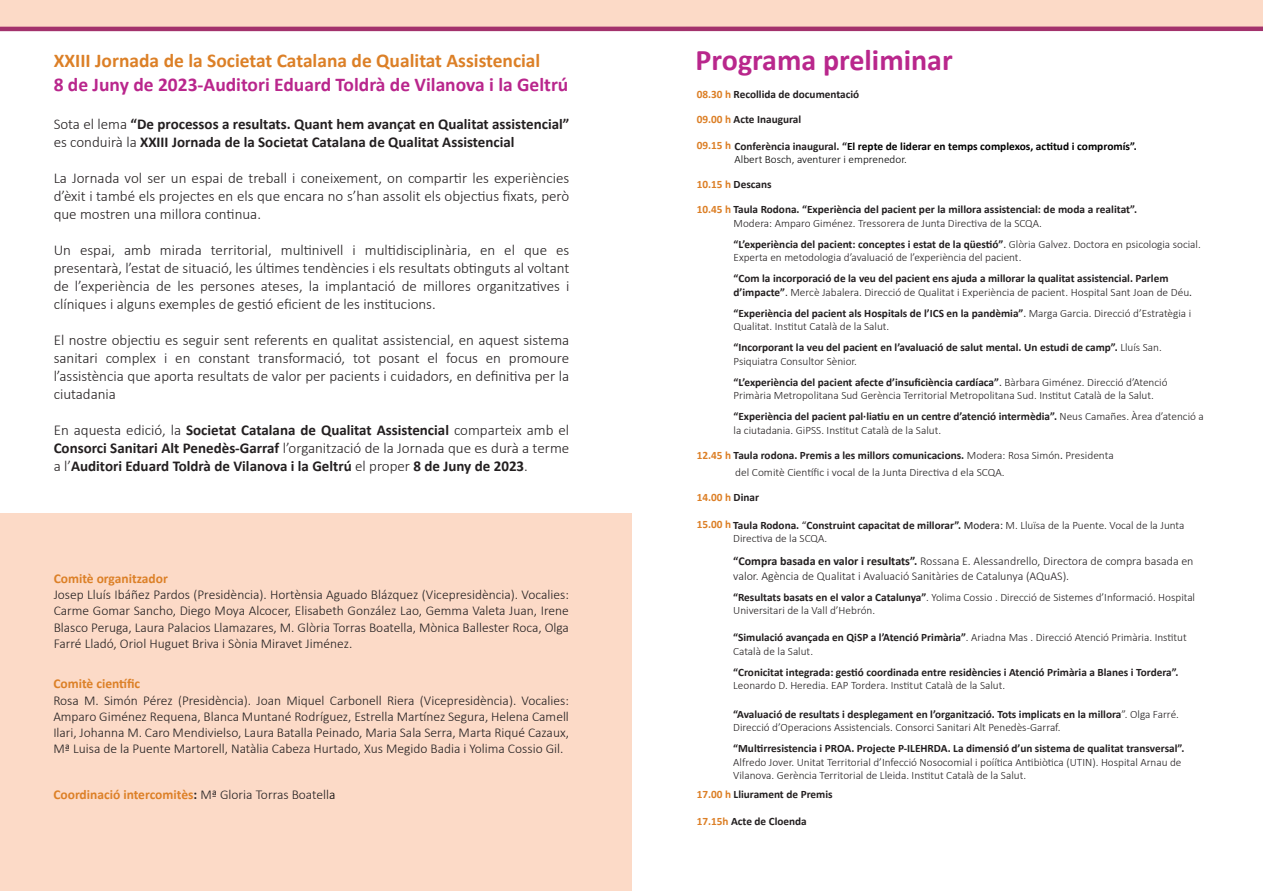
<style>
.page{position:relative;width:1263px;height:893px;background:#fff}
.page>*{position:absolute;margin:0;border:0;box-sizing:border-box;transform-origin:0 0}
.t1{font:700 30px "Calibri";color:#b9278c}
.t2{font:700 19.5px "Calibri";color:#dc8027}
.t3{font:700 19.5px "Calibri";color:#b9268c}
.t4{font:300 15px/18px "Calibri";color:#231f20;text-align:justify}
.t5{font:700 15px/18px "Calibri";color:#231f20}
.t6{font:300 13.5px/16.2px "Calibri";color:#231f20;text-align:justify}
.t7{font:700 13.5px "Calibri";color:#dd8027}
.t8{font:700 13.5px "Calibri";color:#dc8027}
.t9{font:300 12px/15px "Calibri";color:#231f20}
.t10{font:300 11.25px/13.5px "Calibri";color:#231f20}
.t11{font:700 11.25px/13.5px "Calibri";color:#231f20}
.t12{font:700 11.25px "Calibri";color:#000001}
.t13{font:300 11.25px "Calibri";color:#000001}
.t14{font:700 11.25px "Calibri";color:#dc7f26}
.s1{font-weight:300}
.s2{color:#231f20}
.s3{font-weight:300;color:#231f20}
.s4{font-weight:300;color:#000001}
.s5{color:#dc7f26}
.s6{font-weight:700}
.s7{font-weight:400}
.s8{font-weight:700;color:#dc7f26}
</style>
<div class="page">
<div style="left:0;top:0;width:1263px;height:27px;background:#fcdac7"></div>
<div style="left:0;top:514px;width:631px;height:377px;background:#fcdac7"></div>
<hr style="left:0;top:27px;width:1263px;height:4px;background:#a3326c">
<p class="t2" style="left:54px;top:47px;width:488px">XXIII Jornada de la Societat Catalana de Qualitat Assistencial</p>
<p class="t3" style="left:54px;top:71px;width:516px">8 de Juny de 2023-Auditori Eduard Toldrà de Vilanova i la Geltrú</p>
<p class="t5" style="left:54px;top:114px;width:517px"><span class="s1">Sota el lema</span> “De processos a resultats. Quant hem avançat en Qualitat assistencial” <span class="s1">es conduirà la</span> XXIII Jornada de la Societat Catalana de Qualitat Assistencial</p>
<p class="t4" style="left:54px;top:169px;width:517px">La Jornada vol ser un espai de treball i coneixement, on compartir les experiències d’èxit i també els projectes en els que encara no s’han assolit els objectius fixats, però que mostren una millora continua.</p>
<p class="t4" style="left:54px;top:241px;width:517px">Un espai, amb mirada territorial, multinivell i multidisciplinària, en el que es presentarà, l’estat de situació, les últimes tendències i els resultats obtinguts al voltant de l’experiència de les persones ateses, la implantació de millores organitzatives i clíniques i alguns exemples de gestió eficient de les institucions.</p>
<p class="t4" style="left:54px;top:331px;width:517px">El nostre objectiu es seguir sent referents en qualitat assistencial, en aquest sistema sanitari complex i en constant transformació, tot posant el focus en promoure l’assistència que aporta resultats de valor per pacients i cuidadors, en definitiva per la ciutadania</p>
<p class="t5" style="left:54px;top:420px;width:517px;text-align:justify"><span class="s1">En aquesta edició, la</span> Societat Catalana de Qualitat Assistencial <span class="s1">comparteix amb el </span>Consorci Sanitari Alt Penedès-Garraf <span class="s1">l’organització de la Jornada que es durà a terme a l’</span>Auditori Eduard Toldrà de Vilanova i la Geltrú <span class="s1">el proper</span> 8 de Juny de 2023<span class="s1">.</span></p>
<p class="t8" style="left:54px;top:569px;width:116px">Comitè organitzador</p>
<p class="t6" style="left:54px;top:586px;width:517px">Josep Lluís Ibáñez Pardos (Presidència). Hortènsia Aguado Blázquez (Vicepresidència). Vocalies:<br>Carme Gomar Sancho, Diego Moya Alcocer, Elisabeth González Lao, Gemma Valeta Juan, Irene Blasco Peruga, Laura Palacios Llamazares, M. Glòria Torras Boatella, Mònica Ballester Roca, Olga Farré Lladó, Oriol Huguet Briva i Sònia Miravet Jiménez.</p>
<p class="t8" style="left:53px;top:674px;width:88px">Comitè científic</p>
<p class="t6" style="left:53px;top:692px;width:517px">Rosa M. Simón Pérez (Presidència). Joan Miquel Carbonell Riera (Vicepresidència). Vocalies:<br>Amparo Giménez Requena, Blanca Muntané Rodríguez, Estrella Martínez Segura, Helena Camell Ilari, Johanna M. Caro Mendivielso, Laura Batalla Peinado, Maria Sala Serra, Marta Riqué Cazaux, Mª Luisa de la Puente Martorell, Natàlia Cabeza Hurtado, Xus Megido Badia i Yolima Cossio Gil.</p>
<p class="t7" style="left:53px;top:784px;width:284px">Coordinació intercomitès<span class="s2">:</span> <span class="s3">Mª Gloria Torras Boatell</span><span class="s4">a</span></p>
<p class="t1" style="left:696px;top:39px;width:259px">Programa preliminar</p>
<p class="t11" style="left:697px;top:87px;width:164px"><span class="s5">08.30 h</span> Recollida de documentació</p>
<p class="t11" style="left:697px;top:113px;width:106px"><span class="s5">09.00 h</span> Acte Inaugural</p>
<p class="t12" style="left:697px;top:138px;width:442px"><span class="s5">09.15 h</span> <span class="s2">Conferència inaugural. “</span>El repte de liderar en temps complexos, actitud i compromís”.</p>
<p class="t11" style="left:697px;top:177px;width:76px"><span class="s5">10.15 h</span> Descans</p>
<p class="t11" style="left:697px;top:203px;width:442px"><span class="s5">10.45 h</span> Taula Rodona. “Experiència del pacient per la millora assistencial: de moda a realitat”.</p>
<p class="t13" style="left:735px;top:153px;width:174px">Albert Bosch, aventurer i emprenedor.</p>
<p class="t10" style="left:733px;top:216px;width:310px">Modera: Amparo Giménez. Tressorera de Junta Directiva de la SCQA.</p>
<p class="t10" style="left:733px;top:237px;width:469px"><span class="s6">“L’experiència del pacient: conceptes i estat de la qüestió”</span><span class="s7">.</span> Glòria Galvez. Doctora en psicologia social.<br>Experta en metodologia d’avaluació de l’experiència del pacient.</p>
<p class="t11" style="left:733px;top:272px;width:460px">“Com la incorporació de la veu del pacient ens ajuda a millorar la qualitat assistencial. Parlem d’impacte”<span class="s7">.</span> <span class="s1">Mercè Jabalera. Direcció de Qualitat i Experiència de pacient. Hospital Sant Joan de Déu</span><span class="s7">.</span></p>
<p class="t10" style="left:733px;top:306px;width:459px"><span class="s6">“Experiència del pacient als Hospitals de l’ICS en la pandèmia”</span><span class="s7">.</span> Marga Garcia. Direcció d’Estratègia i<br>Qualitat. Institut Català de la Salut.</p>
<p class="t11" style="left:733px;top:341px;width:430px">“Incorporant la veu del pacient en l’avaluació de salut mental. Un estudi de camp”. <span class="s1">Lluís San.<br>Psiquiatra Consultor Sènior.</span></p>
<p class="t10" style="left:733px;top:375px;width:436px"><span class="s6">“L’experiència del pacient afecte d’insuficiència cardíaca”</span><span class="s7">.</span> Bàrbara Giménez. Direcció d’Atenció<br>Primària Metropolitana Sud Gerència Territorial Metropolitana Sud. Institut Català de la Salut.</p>
<p class="t10" style="left:733px;top:410px;width:472px"><span class="s6">“Experiència del pacient pal·liatiu en un centre d’atenció intermèdia”.</span> Neus Camañes. Àrea d’atenció a la ciutadania. GiPSS. Institut Català de la Salut.</p>
<p class="t10" style="left:735px;top:447px;width:380px;line-height:16.5px;text-indent:-39px"><span class="s8">12.45 h</span> <span class="s6">Taula rodona. Premis a les millors comunicacions.</span> Modera: Rosa Simón<span class="s7">.</span> Presidenta del Comitè Científic i vocal de la Junta Directiva d ela SCQA.</p>
<p class="t14" style="left:697px;top:490px;width:64px">14.00 h <span class="s2">Dinar</span></p>
<p class="t11" style="left:697px;top:518px;width:489px"><span class="s5">15.00 h</span> Taula Rodona. <span class="s7">“</span>Construint capacitat de millorar”. <span class="s7">Modera:</span> <span class="s1">M. Lluïsa de la Puente. Vocal de la Junta</span></p>
<p class="t10" style="left:733px;top:532px;width:95px">Directiva de la SCQA.</p>
<p class="t9" style="left:733px;top:553px;width:462px"><span class="s6">“Compra basada en valor i resultats”.</span> Rossana E. Alessandrello, Directora de compra basada en valor. Agència de Qualitat i Avaluació Sanitàries de Catalunya (AQuAS).</p>
<p class="t10" style="left:733px;top:590px;width:463px"><span class="s6">“Resultats basats en el valor a Catalunya”</span>. Yolima Cossio . Direcció de Sistemes d’Informació. Hospital<br>Universitari de la Vall d’Hebrón.</p>
<p class="t10" style="left:733px;top:631px;width:455px"><span class="s6">“Simulació avançada en QiSP a l’Atenció Primària”</span>. Ariadna Mas . Direcció Atenció Primària. Institut<br>Català de la Salut.</p>
<p class="t11" style="left:733px;top:665px;width:447px">“Cronicitat integrada: gestió coordinada entre residències i Atenció Primària a Blanes i Tordera”.<br><span class="s1">Leonardo D. Heredia. EAP Tordera. Institut Català de la Salut.</span></p>
<p class="t10" style="left:733px;top:707px;width:447px"><span class="s6">“Avaluació de resultats i desplegament en l’organització. Tots implicats en la millora</span>”. Olga Farré.<br>Direcció d’Operacions Assistencials. Consorci Sanitari Alt Penedès-Garraf.</p>
<p class="t10" style="left:733px;top:742px;width:453px"><span class="s6">“Multirresistencia i PROA. Projecte P-ILEHRDA. La dimensió d’un sistema de qualitat transversal”.<br></span>Alfredo Jover. Unitat Territorial d’Infecció Nosocomial i poíítica Antibiòtica (UTIN). Hospital Arnau de<br>Vilanova. Gerència Territorial de Lleida. Institut Català de la Salut.</p>
<p class="t11" style="left:697px;top:788px;width:137px"><span class="s5">17.00 h</span> Lliurament de Premis</p>
<p class="t11" style="left:697px;top:815px;width:112px"><span class="s5">17.15h</span> Acte de Cloenda</p>
</div>
